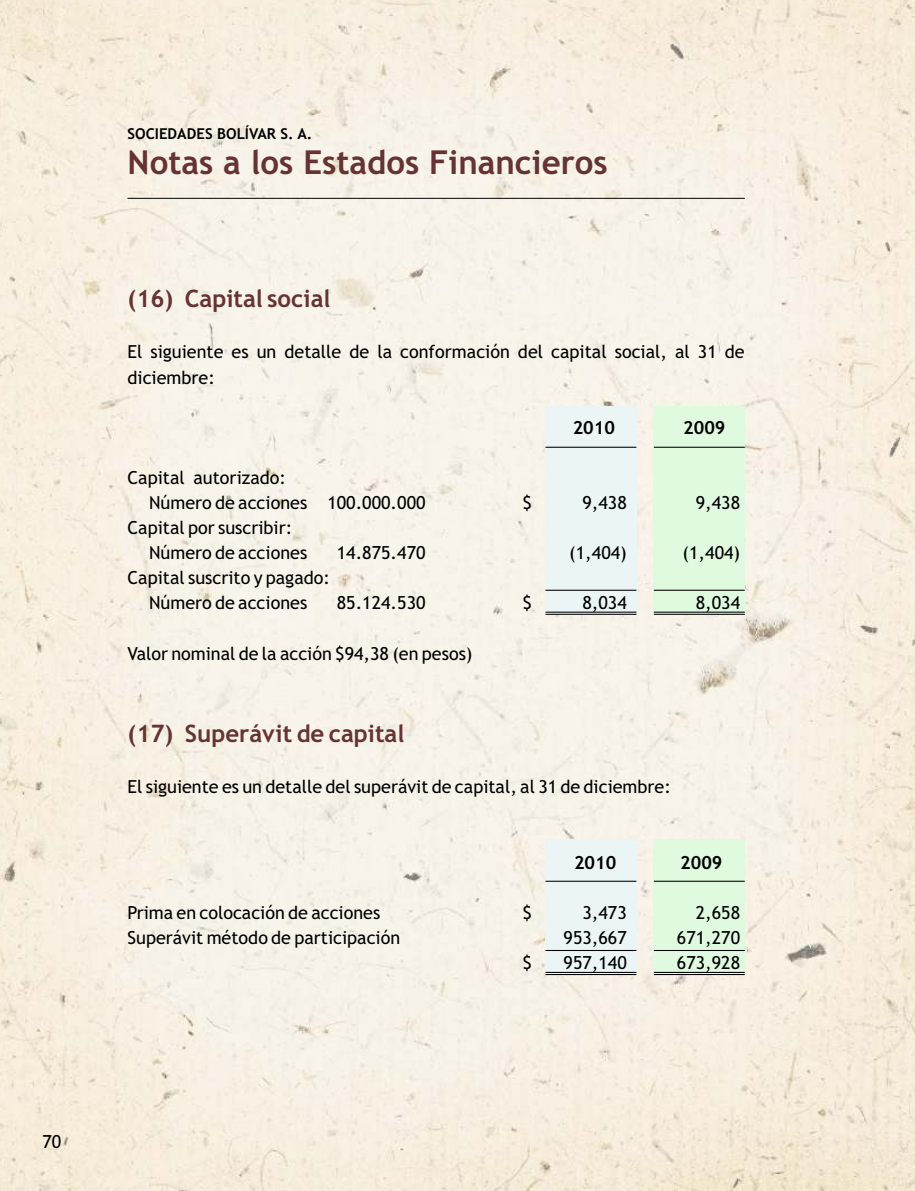
<style>
.page{position:relative;width:915px;height:1191px;background:#fff}
.page>*{position:absolute;margin:0;border:0;box-sizing:border-box;transform-origin:0 0}
.t1{font:700 33px "Trebuchet MS";color:#633}
.t2{font:700 24px "Trebuchet MS";color:#633}
.t3{font:18px/25px "Trebuchet MS";color:#000}
.t4{font:700 18px "Trebuchet MS";color:#000}
.t5{font:700 15px "Trebuchet MS";color:#000}
</style>
<div class="page">
<img style="left:0;top:0;width:914px;height:1191px">
<div style="left:545px;top:839px;width:91px;height:135px;background:#ebf5f5"></div>
<div style="left:545px;top:406px;width:91px;height:208px;background:#ebf5f5"></div>
<div style="left:653px;top:839px;width:91px;height:135px;background:#e0fae0"></div>
<div style="left:653px;top:406px;width:91px;height:208px;background:#e0fae0"></div>
<hr style="left:545px;top:880px;width:91px;height:1px;background:#000">
<hr style="left:545px;top:447px;width:91px;height:1px;background:#000">
<hr style="left:653px;top:880px;width:91px;height:1px;background:#000">
<hr style="left:653px;top:447px;width:91px;height:1px;background:#000">
<hr style="left:545px;top:950px;width:91px;height:1px;background:#000">
<hr style="left:545px;top:589px;width:91px;height:2px;background:#000">
<hr style="left:653px;top:950px;width:91px;height:1px;background:#000">
<hr style="left:653px;top:589px;width:91px;height:2px;background:#000">
<hr style="left:545px;top:972px;width:91px;height:1px;background:#000">
<hr style="left:545px;top:611px;width:91px;height:1px;background:#000">
<hr style="left:653px;top:972px;width:91px;height:1px;background:#000">
<hr style="left:653px;top:611px;width:91px;height:1px;background:#000">
<hr style="left:545px;top:974px;width:91px;height:1px;background:#000">
<hr style="left:545px;top:614px;width:91px;height:1px;background:#000">
<hr style="left:653px;top:974px;width:91px;height:1px;background:#000">
<hr style="left:653px;top:614px;width:91px;height:1px;background:#000">
<hr style="left:127px;top:198px;width:617px;height:1px;background:#000">
<p class="t3" style="left:43px;top:1131px;width:20px">70</p>
<p class="t5" style="left:127px;top:128px;width:186px">SOCIEDADES BOLÍVAR S. A.</p>
<h1 class="t1" style="left:128px;top:150px;width:481px">Notas a los Estados Financieros</h1>
<h2 class="t2" style="left:127px;top:289px;width:204px">(16) Capital social</h2>
<p class="t3" style="left:127px;top:341px;width:618px">El siguiente es un detalle de la conformación del capital social, al 31 de diciembre:</p>
<p class="t4" style="left:572px;top:420px;width:44px">2010</p>
<p class="t4" style="left:683px;top:420px;width:44px">2009</p>
<p class="t3" style="left:149px;top:466px;width:278px;text-indent:-22px">Capital autorizado:<br>Número de acciones 100.000.000</p>
<p class="t3" style="left:522px;top:492px;width:11px">$</p>
<p class="t3" style="left:582px;top:492px;width:46px">9,438</p>
<p class="t3" style="left:695px;top:492px;width:46px">9,438</p>
<p class="t3" style="left:149px;top:517px;width:160px;text-indent:-22px">Capital por suscribir:<br>Número de acciones</p>
<p class="t3" style="left:336px;top:542px;width:90px">14.875.470</p>
<p class="t3" style="left:569px;top:542px;width:59px">(1,404)</p>
<p class="t3" style="left:682px;top:542px;width:59px">(1,404)</p>
<p class="t3" style="left:127px;top:567px;width:204px;text-align:center">Capital suscrito y pagado:<br>Número de acciones</p>
<p class="t3" style="left:336px;top:592px;width:90px">85.124.530</p>
<p class="t3" style="left:522px;top:592px;width:11px">$</p>
<p class="t3" style="left:582px;top:592px;width:46px">8,034</p>
<p class="t3" style="left:695px;top:592px;width:46px">8,034</p>
<p class="t3" style="left:127px;top:642px;width:346px">Valor nominal de la acción $94,38 (en pesos)</p>
<h2 class="t2" style="left:127px;top:724px;width:278px">(17) Superávit de capital</h2>
<p class="t3" style="left:127px;top:776px;width:545px">El siguiente es un detalle del superávit de capital, al 31 de diciembre:</p>
<p class="t4" style="left:573px;top:855px;width:44px">2010</p>
<p class="t4" style="left:680px;top:855px;width:44px">2009</p>
<p class="t3" style="left:127px;top:901px;width:254px">Prima en colocación de acciones</p>
<p class="t3" style="left:522px;top:901px;width:11px">$</p>
<p class="t3" style="left:582px;top:901px;width:46px">3,473</p>
<p class="t3" style="left:695px;top:901px;width:46px">2,658</p>
<p class="t3" style="left:127px;top:926px;width:274px">Superávit método de participación</p>
<p class="t3" style="left:563px;top:926px;width:65px">953,667</p>
<p class="t3" style="left:676px;top:926px;width:65px">671,270</p>
<p class="t3" style="left:522px;top:951px;width:11px">$</p>
<p class="t3" style="left:563px;top:951px;width:65px">957,140</p>
<p class="t3" style="left:676px;top:951px;width:65px">673,928</p>
</div>
